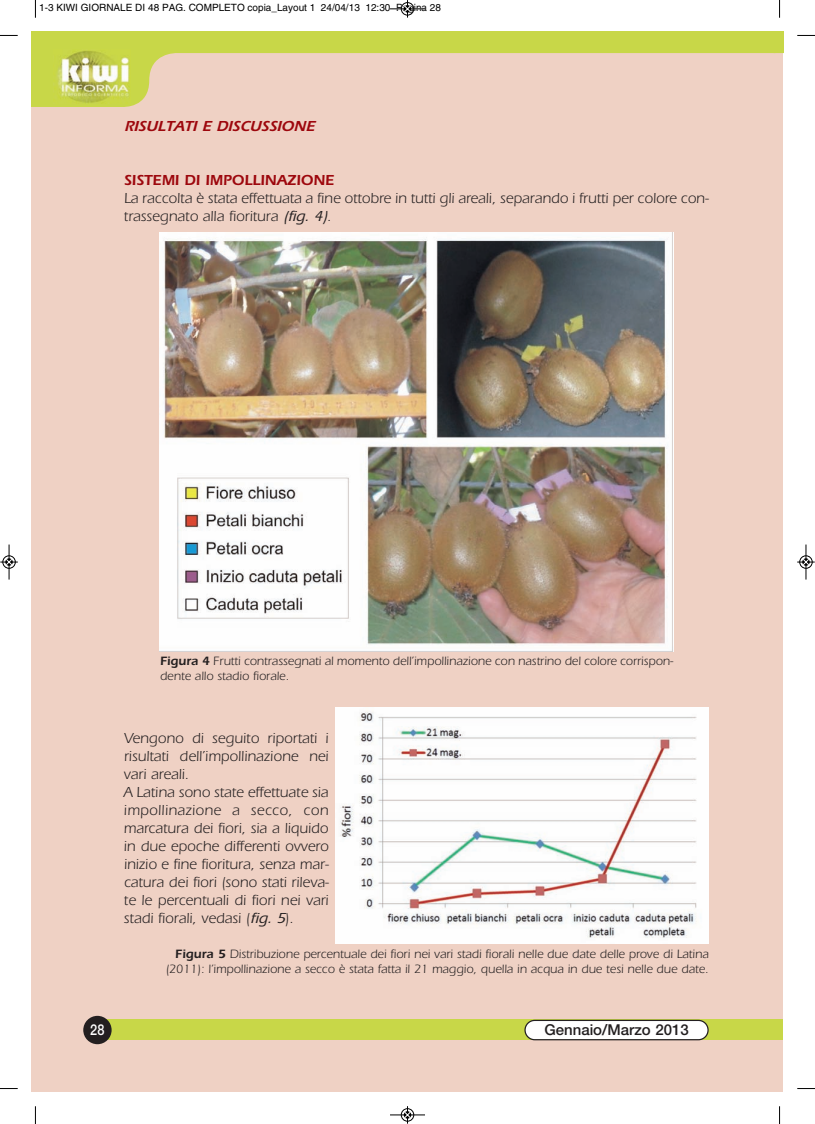
<style>
.page{position:relative;width:815px;height:1124px;background:#fff}
.page>*{position:absolute;margin:0;border:0;box-sizing:border-box;transform-origin:0 0}
.t1{font:15px/18px "Itc Eras";color:#231f20}
.t2{font:600 15px "Itc Eras";color:#9d070d}
.t3{font:italic 600 15px "Itc Eras";color:#9d070d}
.t4{font:500 15px "Helvetica Neue";color:#231f20}
.t5{font:500 15px "Helvetica Neue";color:#fff;scale:.85 1}
.t6{font:12.5px/15px "Itc Eras";color:#231f20}
.t7{font:10px "Helvetica";color:#000}
.s1{font-weight:500;font-style:italic}
.s2{font-weight:600}
</style>
<div class="page">
<div style="left:32px;top:32px;width:751px;height:1059px;background:#efd1c4"></div>
<hr style="left:780px;top:1019px;width:3px;height:20px;background:#c8d748">
<div style="left:106px;top:1019px;width:674px;height:20px;background:#c8d748"></div>
<div style="left:83px;top:1015px;width:29px;height:29px;background:#231f20;border-radius:50%"></div>
<svg style="left:524px;top:1019px;width:185px;height:21px;background:#e3e3da"></svg>
<svg style="left:32px;top:32px;width:742px;height:75px"></svg>
<img style="left:54px;top:50px;width:77px;height:54px">
<svg style="left:774px;top:32px;width:9px;height:22px"></svg>
<img style="left:159px;top:233px;width:514px;height:418px">
<img style="left:336px;top:707px;width:373px;height:236px">
<svg style="left:35px;top:0;width:1px;height:18px"></svg>
<svg style="left:0;top:35px;width:18px;height:1px"></svg>
<svg style="left:779px;top:0;width:1px;height:18px"></svg>
<svg style="left:797px;top:35px;width:18px;height:1px"></svg>
<svg style="left:35px;top:1106px;width:1px;height:17px"></svg>
<svg style="left:0;top:1088px;width:18px;height:1px"></svg>
<svg style="left:779px;top:1106px;width:1px;height:17px"></svg>
<svg style="left:797px;top:1088px;width:18px;height:1px"></svg>
<div style="left:401px;top:2px;width:13px;height:14px;border:1px solid #fff;border-radius:50%"></div>
<hr style="left:390px;top:9px;width:35px;height:1px;background:#000">
<div style="left:401px;top:2px;width:13px;height:13px;border:1px solid #000;border-radius:50%"></div>
<svg style="left:404px;top:0;width:7px;height:18px"></svg>
<hr style="left:390px;top:1114px;width:35px;height:1px;background:#000">
<div style="left:401px;top:1108px;width:13px;height:13px;border:1px solid #000;border-radius:50%"></div>
<svg style="left:404px;top:1106px;width:7px;height:17px"></svg>
<div style="left:2px;top:555px;width:14px;height:13px;border:1px solid #fff;border-radius:50%"></div>
<hr style="left:9px;top:544px;width:1px;height:35px;background:#000">
<div style="left:3px;top:555px;width:12px;height:13px;border:1px solid #000;border-radius:50%"></div>
<svg style="left:0;top:558px;width:18px;height:7px"></svg>
<div style="left:799px;top:555px;width:14px;height:13px;border:1px solid #fff;border-radius:50%"></div>
<hr style="left:806px;top:544px;width:1px;height:35px;background:#000">
<div style="left:800px;top:555px;width:12px;height:13px;border:1px solid #000;border-radius:50%"></div>
<svg style="left:797px;top:558px;width:18px;height:7px"></svg>
<p class="t7" style="left:39px;top:4px;width:403px">1-3 KIWI GIORNALE DI 48 PAG. COMPLETO copia_Layout 1 24/04/13 12:30 Pagina 28</p>
<p class="t3" style="left:124px;top:120px;width:195px">RISULTATI E DISCUSSIONE</p>
<p class="t2" style="left:124px;top:174px;width:212px">SISTEMI DI IMPOLLINAZIONE</p>
<p class="t1" style="left:124px;top:190px;width:586px">La raccolta è stata effettuata a fine ottobre in tutti gli areali, separando i frutti per colore con&shy;trassegnato alla fioritura <span class="s1">(fig. 4)</span>.</p>
<p class="t6" style="left:160px;top:654px;width:515px"><span class="s2">Figura 4</span> Frutti contrassegnati al momento dell’impollinazione con nastrino del colore corrispon&shy;dente allo stadio fiorale.</p>
<p class="t1" style="left:124px;top:730px;width:207px">Vengono di seguito riportati i risultati dell’impollinazione nei vari areali.<br>A Latina sono state effettuate sia impollinazione a secco, con marcatura dei fiori, sia a liquido in due epoche differenti ovvero inizio e fine fioritura, senza mar&shy;catura dei fiori (sono stati rileva&shy;te le percentuali di fiori nei vari stadi fiorali, vedasi (<span class="s1">fig. 5</span>).</p>
<p class="t6" style="left:166px;top:947px;width:545px;text-align:right"><span class="s2">Figura 5</span> Distribuzione percentuale dei fiori nei vari stadi fiorali nelle due date delle prove di Latina (2011): l’impollinazione a secco è stata fatta il 21 maggio, quella in acqua in due tesi nelle due date.</p>
<p class="t5" style="left:90px;top:1024px;width:18px">28</p>
<p class="t4" style="left:544px;top:1024px;width:146px">Gennaio/Marzo 2013</p>
</div>
